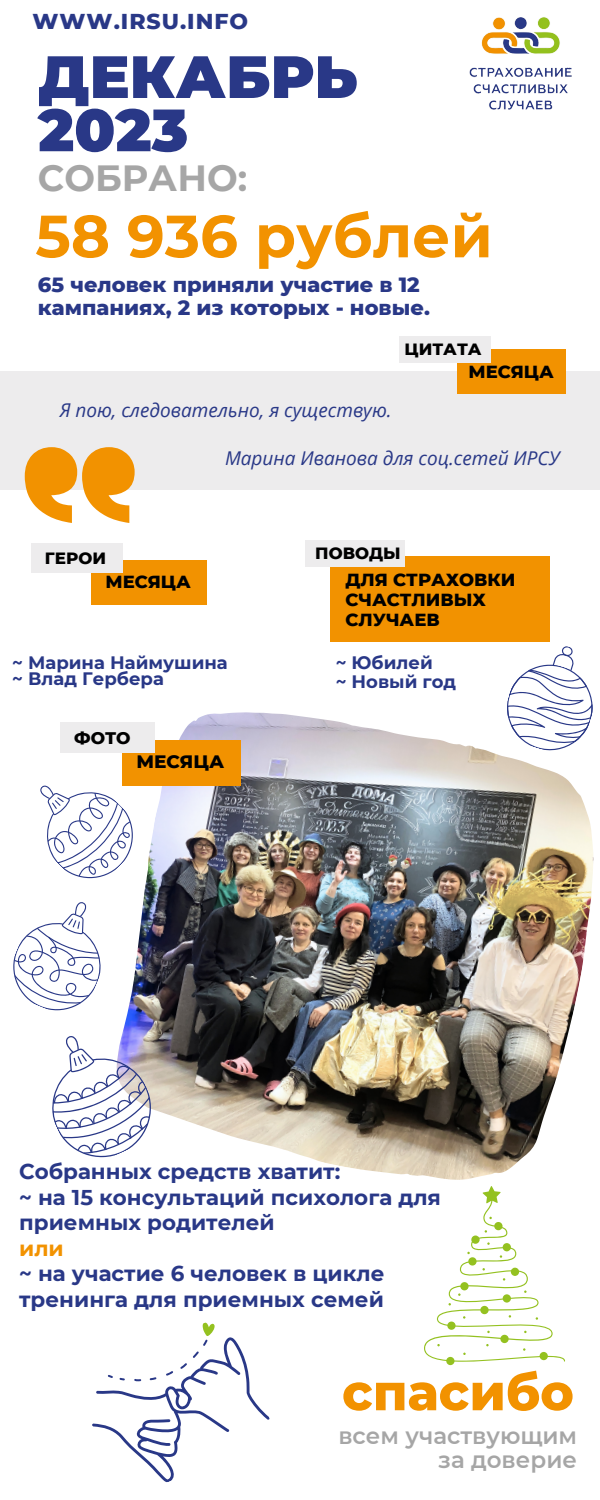
<style>
.page{position:relative;width:600px;height:1500px;background:#fff}
.page>*{position:absolute;margin:0;border:0;box-sizing:border-box;transform-origin:0 0}
.t1{font:900 59.6px "Montserrat";color:#293887}
.t2{font:700 59.5px "Montserrat";color:#f29200}
.t3{font:800 50.7px "Montserrat";color:#f29200}
.t4{font:700 36.4px "Montserrat";color:#a6a6a6}
.t5{font:600 23px "Montserrat";color:#a6a6a6}
.t6{font:800 22px "Montserrat";letter-spacing:.045em;color:#293887}
.t7{font:700 21.4px/25.5px "Montserrat";color:#293887}
.t8{font:700 21.4px "Montserrat";color:#f29200}
.t9{font:800 21px/22.5px "Montserrat";color:#293887}
.t10{font:italic 19px "Open Sans";color:#293887}
.t11{font:800 18.4px "Montserrat";color:#000}
.t12{font:700 18px "Montserrat";color:#293887}
.t13{font:800 17.9px/20.2px "Montserrat";color:#000}
.t14{font:800 17.1px "Montserrat";color:#000}
.t15{font:800 16.7px "Montserrat";color:#000}
</style>
<div class="page">
<div style="left:0;top:371px;width:600px;height:118px;background:#edeced"></div>
<img style="left:469px;top:17px;width:103px;height:93px">
<div style="left:457px;top:349px;width:108px;height:45px;background:#f29200"></div>
<div style="left:399px;top:336px;width:91px;height:27px;background:#edeced"></div>
<svg style="left:25px;top:447px;width:110px;height:76px"></svg>
<div style="left:92px;top:561px;width:115px;height:44px;background:#f29200"></div>
<div style="left:31px;top:543px;width:92px;height:29px;background:#edeced"></div>
<div style="left:331px;top:557px;width:219px;height:85px;background:#f29200"></div>
<div style="left:305px;top:540px;width:100px;height:27px;background:#edeced"></div>
<img style="left:115px;top:712px;width:479px;height:468px">
<div style="left:122px;top:741px;width:119px;height:45px;background:#f29200"></div>
<div style="left:60px;top:723px;width:94px;height:30px;background:#edeced"></div>
<svg style="left:92px;top:1322px;width:178px;height:161px"></svg>
<svg style="left:424px;top:1186px;width:141px;height:179px"></svg>
<svg style="left:52px;top:1034px;width:115px;height:139px"></svg>
<svg style="left:13px;top:775px;width:137px;height:248px"></svg>
<svg style="left:496px;top:646px;width:98px;height:115px"></svg>
<p class="t6" style="left:33px;top:8px;width:217px">WWW.IRSU.INFO</p>
<p class="t1" style="left:38px;top:40px;width:321px">ДЕКАБРЬ</p>
<p class="t1" style="left:38px;top:94px;width:152px">2023</p>
<p class="t4" style="left:38px;top:156px;width:211px">СОБРАНО:</p>
<p class="t2" style="left:35px;top:200px;width:459px">58 936 рублей</p>
<p class="t9" style="left:38px;top:274px;width:393px">65 человек приняли участие в 12 кампаниях, 2 из которых - новые.</p>
<p class="t15" style="left:405px;top:339px;width:79px">ЦИТАТА</p>
<p class="t13" style="left:469px;top:361px;width:87px">МЕСЯЦА</p>
<p class="t10" style="left:60px;top:396px;width:333px">Я пою, следовательно, я существую.</p>
<p class="t10" style="left:225px;top:444px;width:336px">Марина Иванова для соц.сетей ИРСУ</p>
<p class="t15" style="left:45px;top:548px;width:63px">ГЕРОИ</p>
<p class="t13" style="left:106px;top:571px;width:87px">МЕСЯЦА</p>
<p class="t12" style="left:12px;top:652px;width:217px">~ Марина Наймушина</p>
<p class="t12" style="left:12px;top:667px;width:153px">~ Влад Гербера</p>
<p class="t14" style="left:74px;top:728px;width:58px">ФОТО</p>
<p class="t11" style="left:136px;top:750px;width:89px">МЕСЯЦА</p>
<p class="t15" style="left:315px;top:543px;width:87px">ПОВОДЫ</p>
<p class="t13" style="left:345px;top:569px;width:172px">ДЛЯ СТРАХОВКИ<br>СЧАСТЛИВЫХ<br>СЛУЧАЕВ</p>
<p class="t12" style="left:336px;top:652px;width:99px">~ Юбилей</p>
<p class="t12" style="left:336px;top:670px;width:122px">~ Новый год</p>
<p class="t7" style="left:19px;top:1159px;width:323px">Собранных средств хватит:</p>
<p class="t7" style="left:19px;top:1184px;width:423px">~ на 15 консультаций психолога для приемных родителей</p>
<p class="t8" style="left:19px;top:1235px;width:46px">или</p>
<p class="t7" style="left:19px;top:1261px;width:367px">~ на участие 6 человек в цикле тренинга для приемных семей</p>
<p class="t3" style="left:342px;top:1361px;width:233px">спасибо</p>
<p class="t5" style="left:338px;top:1422px;width:240px">всем участвующим</p>
<p class="t5" style="left:438px;top:1446px;width:140px">за доверие</p>
</div>
